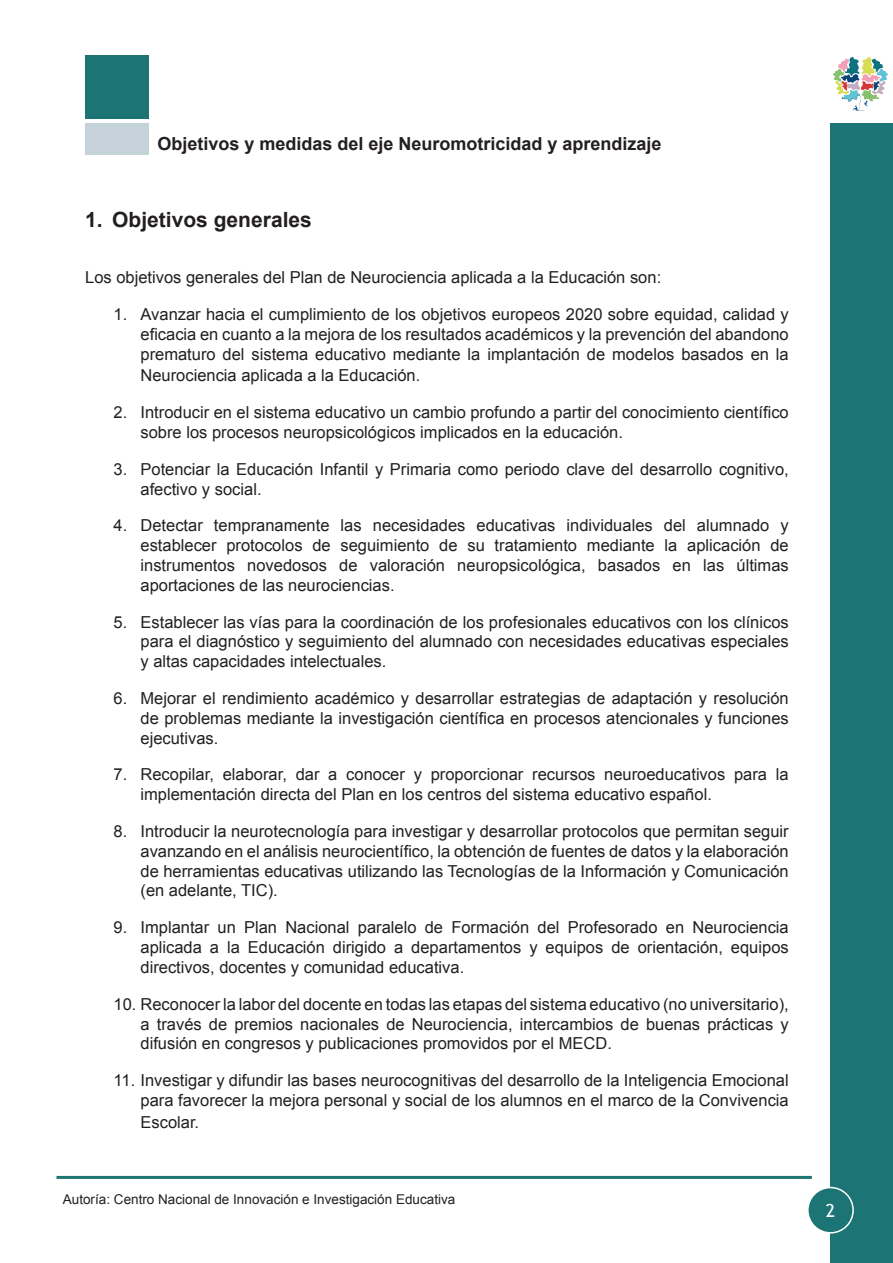
<style>
.page{position:relative;width:893px;height:1263px;background:#fff}
.page>*{position:absolute;margin:0;border:0;box-sizing:border-box;transform-origin:0 0}
.t1{font:700 21px "Arial";color:#231f20}
.t2{font:700 18px "Arial";color:#231f20}
.t3{font:18px "Trebuchet MS";color:#fff}
.neuro_parrafo_objeti{font:16.5px/19.8px "Arial";color:#231f20;text-align:justify}
.t4{font:13.5px "Arial";color:#231f20}
</style>
<div class="page">
<div style="left:831px;top:123px;width:62px;height:1140px;background:#1d7474"></div>
<div style="left:85px;top:55px;width:64px;height:64px;background:#1d7474"></div>
<div style="left:85px;top:123px;width:64px;height:32px;background:#c6d2da"></div>
<img style="left:833px;top:57px;width:55px;height:54px">
<hr style="left:57px;top:1176px;width:755px;height:3px;background:#1d7574">
<div style="left:808px;top:1187px;width:45px;height:46px;background:#1d7474;border-radius:50%"></div>
<div style="left:807px;top:1187px;width:47px;height:46px;border:2px solid #fff;border-radius:50%"></div>
<p class="t2" style="left:157px;top:132px;width:506px">Objetivos y medidas del eje Neuromotricidad y aprendizaje</p>
<p class="t1" style="left:85px;top:205px;width:228px">1. Objetivos generales</p>
<p class="neuro_parrafo_objeti" style="left:85px;top:268px;width:577px">Los objetivos generales del Plan de Neurociencia aplicada a la Educación son:</p>
<p class="neuro_parrafo_objeti" style="left:141px;top:305px;width:650px;text-indent:-27px">1. Avanzar hacia el cumplimiento de los objetivos europeos 2020 sobre equidad, calidad y eficacia en cuanto a la mejora de los resultados académicos y la prevención del abandono prematuro del sistema educativo mediante la implantación de modelos basados en la</p>
<p class="neuro_parrafo_objeti" style="left:141px;top:366px;width:281px">Neurociencia aplicada a la Educación.</p>
<p class="neuro_parrafo_objeti" style="left:141px;top:403px;width:650px;text-indent:-27px">2. Introducir en el sistema educativo un cambio profundo a partir del conocimiento científico sobre los procesos neuropsicológicos implicados en la educación.</p>
<p class="neuro_parrafo_objeti" style="left:141px;top:459px;width:650px;text-indent:-27px">3. Potenciar la Educación Infantil y Primaria como periodo clave del desarrollo cognitivo, afectivo y social.</p>
<p class="neuro_parrafo_objeti" style="left:141px;top:516px;width:650px;text-indent:-27px">4. Detectar tempranamente las necesidades educativas individuales del alumnado y establecer protocolos de seguimiento de su tratamiento mediante la aplicación de instrumentos novedosos de valoración neuropsicológica, basados en las últimas aportaciones de las neurociencias.</p>
<p class="neuro_parrafo_objeti" style="left:141px;top:612px;width:650px;text-indent:-27px">5. Establecer las vías para la coordinación de los profesionales educativos con los clínicos para el diagnóstico y seguimiento del alumnado con necesidades educativas especiales y altas capacidades intelectuales.</p>
<p class="neuro_parrafo_objeti" style="left:141px;top:688px;width:650px;text-indent:-27px">6. Mejorar el rendimiento académico y desarrollar estrategias de adaptación y resolución de problemas mediante la investigación científica en procesos atencionales y funciones ejecutivas.</p>
<p class="neuro_parrafo_objeti" style="left:141px;top:765px;width:650px;text-indent:-27px">7. Recopilar, elaborar, dar a conocer y proporcionar recursos neuroeducativos para la implementación directa del Plan en los centros del sistema educativo español.</p>
<p class="neuro_parrafo_objeti" style="left:141px;top:821px;width:650px;text-indent:-27px">8. Introducir la neurotecnología para investigar y desarrollar protocolos que permitan seguir avanzando en el análisis neurocientífico, la obtención de fuentes de datos y la elaboración de herramientas educativas utilizando las Tecnologías de la Información y Comunicación (en adelante, TIC).</p>
<p class="neuro_parrafo_objeti" style="left:141px;top:918px;width:650px;text-indent:-27px">9. Implantar un Plan Nacional paralelo de Formación del Profesorado en Neurociencia aplicada a la Educación dirigido a departamentos y equipos de orientación, equipos directivos, docentes y comunidad educativa.</p>
<p class="neuro_parrafo_objeti" style="left:141px;top:994px;width:650px;text-indent:-27px">10. Reconocer la labor del docente en todas las etapas del sistema educativo (no universitario), a través de premios nacionales de Neurociencia, intercambios de buenas prácticas y difusión en congresos y publicaciones promovidos por el MECD.</p>
<p class="neuro_parrafo_objeti" style="left:114px;top:1070px;width:677px;text-align:right">11. Investigar y difundir las bases neurocognitivas del desarrollo de la Inteligencia Emocional para favorecer la mejora personal y social de los alumnos en el marco de la Convivencia</p>
<p class="neuro_parrafo_objeti" style="left:141px;top:1112px;width:60px">Escolar.</p>
<p class="t4" style="left:63px;top:1191px;width:394px">Autoría: Centro Nacional de Innovación e Investigación Educativa</p>
<p class="t3" style="left:826px;top:1200px;width:11px">2</p>
</div>
